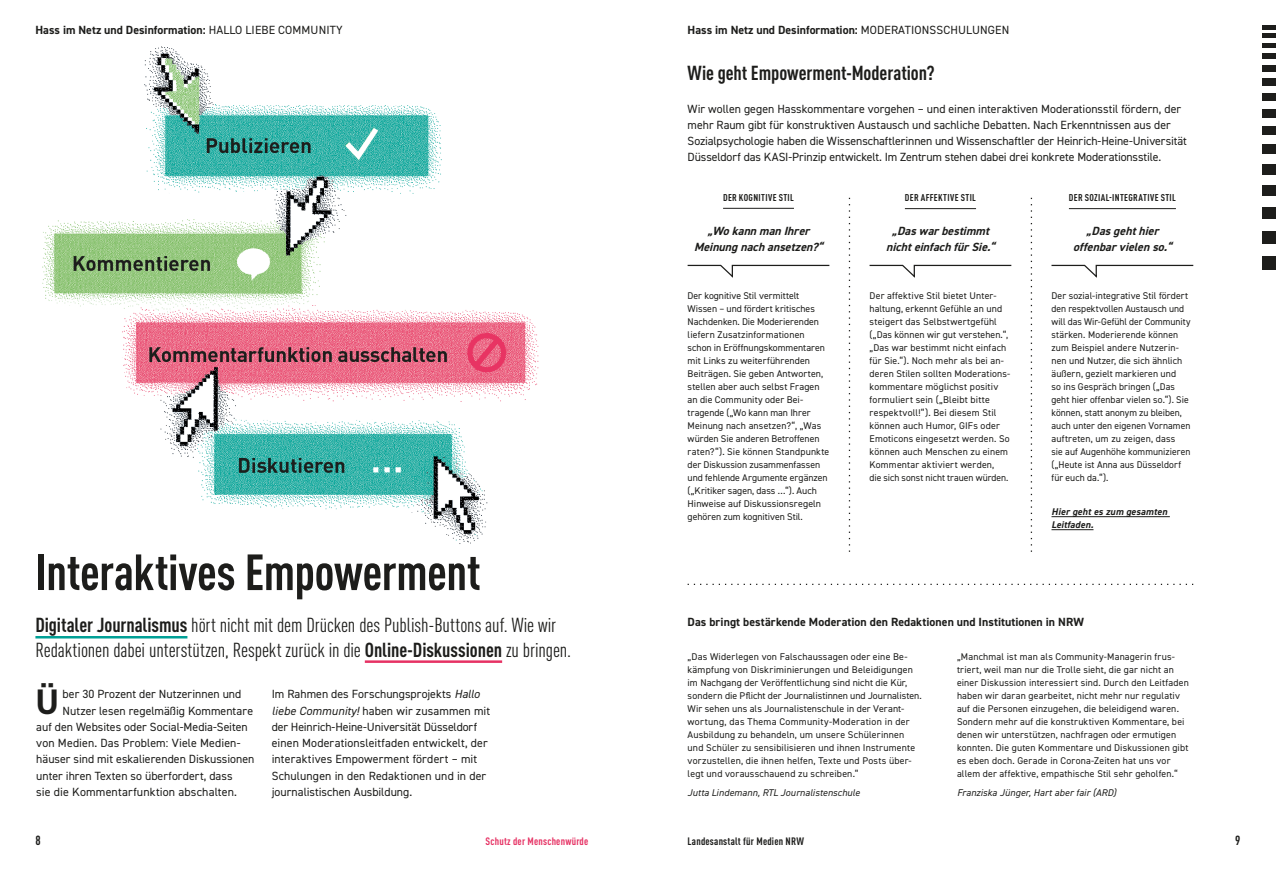
<style>
.page{position:relative;width:1276px;height:869px;background:#fff}
.page>*{position:absolute;margin:0;border:0;box-sizing:border-box;transform-origin:0 0}
.t1{font:700 condensed 50px "DINOT";letter-spacing:-.01em;color:#1d1d1b}
.t2{font:700 35.5px "DIN2014";color:#1d1d1b}
.t3{font:condensed 20px/24.4px "DINOT";letter-spacing:-.005em;color:#1d1d1b}
.t4{font:700 condensed 20px "DINOT";letter-spacing:-.005em;color:#1d1d1b}
.t5{font:700 condensed 13.12px "DINOT";color:#1d1d1b}
.t6{font:11.88px/16.2px "DIN2014";color:#1d1d1b}
.t7{font:700 11.88px "DIN2014";color:#1d1d1b}
.t8{font:italic 700 11.88px/16.2px "DIN2014";color:#1d1d1b;text-align:center}
.t9{font:700 condensed 10.62px "DINOT";letter-spacing:.02em;color:#1d1d1b}
.t10{font:700 condensed 10.62px "DINOT";letter-spacing:.02em;color:#e63264}
.t11{font:9.75px/13px "DIN2014";letter-spacing:.015em;color:#1d1d1b}
.t12{font:italic 9.75px "DIN2014";letter-spacing:.015em;color:#1d1d1b}
.t13{font:700 condensed 9.75px "DINOT";letter-spacing:.04em;color:#1d1d1b}
.t14{font:italic 700 9.75px/13px "DIN2014";letter-spacing:.015em;color:#1d1d1b}
.s1{font-weight:400}
.s2{font-weight:700}
.s3{font-style:italic}
</style>
<div class="page">
<hr style="left:1261px;top:25px;width:15px;height:4px;background:#1d1d1b">
<div style="left:1261px;top:33px;width:15px;height:5px;background:#1d1d1b"></div>
<div style="left:1261px;top:43px;width:15px;height:5px;background:#1d1d1b"></div>
<div style="left:1261px;top:53px;width:15px;height:6px;background:#1d1d1b"></div>
<div style="left:1261px;top:65px;width:15px;height:7px;background:#1d1d1b"></div>
<div style="left:1261px;top:78px;width:15px;height:7px;background:#1d1d1b"></div>
<div style="left:1261px;top:93px;width:15px;height:8px;background:#1d1d1b"></div>
<div style="left:1261px;top:109px;width:15px;height:8px;background:#1d1d1b"></div>
<div style="left:1261px;top:126px;width:15px;height:9px;background:#1d1d1b"></div>
<div style="left:1261px;top:144px;width:15px;height:10px;background:#1d1d1b"></div>
<div style="left:1261px;top:164px;width:15px;height:10px;background:#1d1d1b"></div>
<div style="left:1261px;top:185px;width:15px;height:11px;background:#1d1d1b"></div>
<div style="left:1261px;top:207px;width:15px;height:12px;background:#1d1d1b"></div>
<div style="left:1261px;top:231px;width:15px;height:12px;background:#1d1d1b"></div>
<div style="left:1261px;top:256px;width:15px;height:13px;background:#1d1d1b"></div>
<img style="left:42px;top:46px;width:497px;height:498px">
<hr style="left:35px;top:635px;width:152px;height:3px;background:#00a096">
<hr style="left:365px;top:660px;width:137px;height:2px;background:#e63264">
<svg style="left:849px;top:198px;width:1px;height:353px"></svg>
<svg style="left:1030px;top:198px;width:2px;height:353px"></svg>
<svg style="left:687px;top:583px;width:506px;height:1px"></svg>
<hr style="left:723px;top:208px;width:71px;height:1px;background:#1d1d1b">
<svg style="left:687px;top:264px;width:143px;height:14px"></svg>
<hr style="left:905px;top:208px;width:71px;height:1px;background:#1d1d1b">
<hr style="left:1069px;top:208px;width:107px;height:1px;background:#1d1d1b">
<hr style="left:1051px;top:516px;width:118px;height:1px;background:#1d1d1b">
<hr style="left:1051px;top:529px;width:42px;height:1px;background:#1d1d1b">
<svg style="left:869px;top:264px;width:143px;height:14px"></svg>
<svg style="left:1051px;top:264px;width:143px;height:14px"></svg>
<p class="t7" style="left:35px;top:22px;width:309px">Hass im Netz und Desinformation: <span class="s1">HALLO LIEBE COMMUNITY</span></p>
<h1 class="t1" style="left:35px;top:541px;width:446px">Interaktives Empowerment</h1>
<h3 class="t3" style="left:35px;top:612px;width:537px"><span class="s2">Digitaler Journalismus</span> hört nicht mit dem Drücken des Publish-Buttons auf. Wie wir<br>Redaktionen dabei unterstützen, Respekt zurück in die <span class="s2">Online-Diskussionen</span> zu bringen.</h3>
<h2 class="t2" style="left:35px;top:678px;width:25px">Ü</h2>
<p class="t6" style="left:272px;top:685px;width:220px">Im Rahmen des Forschungsprojekts <span class="s3">Hallo liebe Community!</span> haben wir zusammen mit der Heinrich-Heine-Universität Düsseldorf einen Moderationsleitfaden entwickelt, der interaktives Empowerment fördert – mit Schulungen in den Redaktionen und in der journalistischen Ausbildung.</p>
<p class="t6" style="left:63px;top:685px;width:180px">ber 30 Prozent der Nutzerinnen und</p>
<p class="t6" style="left:63px;top:701px;width:192px">Nutzer lesen regelmäßig Kommentare</p>
<p class="t6" style="left:36px;top:718px;width:213px">auf den Websites oder Social-Media-Seiten</p>
<p class="t6" style="left:36px;top:734px;width:206px">von Medien. Das Problem: Viele Medien-</p>
<p class="t6" style="left:36px;top:750px;width:220px">häuser sind mit eskalierenden Diskussionen</p>
<p class="t6" style="left:36px;top:766px;width:198px">unter ihren Texten so überfordert, dass</p>
<p class="t6" style="left:36px;top:783px;width:202px">sie die Kommentarfunktion abschalten.</p>
<p class="t7" style="left:687px;top:22px;width:323px">Hass im Netz und Desinformation: <span class="s1">MODERATIONSSCHULUNGEN</span></p>
<h3 class="t4" style="left:687px;top:61px;width:249px">Wie geht Empowerment-Moderation?</h3>
<p class="t6" style="left:687px;top:100px;width:501px">Wir wollen gegen Hasskommentare vorgehen – und einen interaktiven Moderationsstil fördern, der mehr Raum gibt für konstruktiven Austausch und sachliche Debatten. Nach Erkenntnissen aus der Sozialpsychologie haben die Wissenschaftlerinnen und Wissenschaftler der Heinrich-Heine-Universität Düsseldorf das KASI-Prinzip entwickelt. Im Zentrum stehen dabei drei konkrete Moderationsstile.</p>
<p class="t13" style="left:723px;top:191px;width:72px">DER KOGNITIVE STIL</p>
<p class="t8" style="left:694px;top:223px;width:134px">„WokannmanIhrer<br>Meinungnachansetzen?“</p>
<p class="t11" style="left:687px;top:289px;width:143px">Der kognitive Stil vermittelt<br>Wissen – und fördert kritisches<br>Nachdenken. Die Moderierenden liefern Zusatzinformationen schon in Eröffnungskommentaren mit Links zu weiterführenden<br>Beiträgen. Sie geben Antworten, stellen aber auch selbst Fragen an die Community oder Bei&shy;tragende („Wo kann man Ihrer<br>Meinung nach ansetzen?“, „Was würden Sie anderen Betroffenen raten?“). Sie können Standpunkte der Diskussion zusammenfassen und fehlende Argumente ergänzen („Kritiker sagen, dass …“). Auch<br>Hinweise auf Diskussionsregeln gehören zum kognitiven Stil.</p>
<p class="t13" style="left:905px;top:192px;width:73px">DER AFFEKTIVE STIL</p>
<p class="t8" style="left:886px;top:223px;width:114px">„Daswarbestimmt nichteinfachfürSie.“</p>
<p class="t11" style="left:869px;top:289px;width:142px">Der affektive Stil bietet Unter&shy;haltung, erkennt Gefühle an und steigert das Selbstwertgefühl („Das können wir gut verstehen.“, „Das war bestimmt nicht einfach für Sie.“). Noch mehr als bei an&shy;deren Stilen sollten Moderations-- kommentare möglichst positiv formuliert sein („Bleibt bitte respektvoll!“). Bei diesem Stil können auch Humor, GIFs oder<br>Emoticons eingesetzt werden. So können auch Menschen zu einem<br>Kommentar aktiviert werden,<br>die sich sonst nicht trauen würden.</p>
<p class="t13" style="left:1069px;top:192px;width:108px">DER SOZIAL-INTEGRATIVE STIL</p>
<p class="t8" style="left:1073px;top:223px;width:104px">„Dasgehthier offenbarvielenso.“</p>
<p class="t11" style="left:1051px;top:289px;width:141px">Der sozial-integrative Stil fördert den respektvollen Austausch und will das Wir-Gefühl der Community stärken. Moderierende können zum Beispiel andere Nutzerin&shy;nen und Nutzer, die sich ähnlich äußern, gezielt markieren und<br>so ins Gespräch bringen („Das geht hier offenbar vielen so.“). Sie können, statt anonym zu bleiben, auch unter den eigenen Vornamen auftreten, um zu zeigen, dass<br>sie auf Augenhöhe kommunizieren („Heute ist Anna aus Düsseldorf für euch da.“).</p>
<p class="t14" style="left:1051px;top:505px;width:117px">Hier geht es zum gesamten<br>Leitfaden.</p>
<p class="t7" style="left:687px;top:613px;width:398px">Das bringt bestärkende Moderation den Redaktionen und Institutionen in NRW</p>
<p class="t11" style="left:957px;top:650px;width:233px">„Manchmal ist man als Community-Managerin frus&shy;triert, weil man nur die Trolle sieht, die gar nicht an einer Diskussion interessiert sind. Durch den Leitfaden haben wir daran gearbeitet, nicht mehr nur regulativ auf die Personen einzugehen, die beleidigend waren.<br>Sondern mehr auf die konstruktiven Kommentare, bei denen wir unterstützen, nachfragen oder ermutigen konnten. Die guten Kommentare und Diskussionen gibt es eben doch. Gerade in Corona-Zeiten hat uns vor allem der affektive, empathische Stil sehr geholfen.“</p>
<p class="t11" style="left:687px;top:650px;width:236px">„Das Widerlegen von Falschaussagen oder eine Be&shy;kämpfung von Diskriminierungen und Beleidigungen im Nachgang der Veröffentlichung sind nicht die Kür, sondern die Pflicht der Journalistinnen und Journalisten.<br>Wir sehen uns als Journalistenschule in der Verant&shy;wortung, das Thema Community-Moderation in der Ausbildung zu behandeln, um unsere Schülerinnen und Schüler zu sensibilisieren und ihnen Instrumente vorzustellen, die ihnen helfen, Texte und Posts über&shy;legt und vorausschauend zu schreiben.“</p>
<p class="t12" style="left:687px;top:786px;width:174px">Jutta Lindemann, RTL Journalistenschule</p>
<p class="t12" style="left:957px;top:786px;width:161px">Franziska Jünger, Hart aber fair (ARD)</p>
<h3 class="t5" style="left:35px;top:831px;width:7px">8</h3>
<p class="t10" style="left:486px;top:834px;width:104px">Schutz der Menschenwürde</p>
<p class="t9" style="left:687px;top:834px;width:118px">Landesanstalt für Medien NRW</p>
<h3 class="t5" style="left:1235px;top:831px;width:7px">9</h3>
</div>
